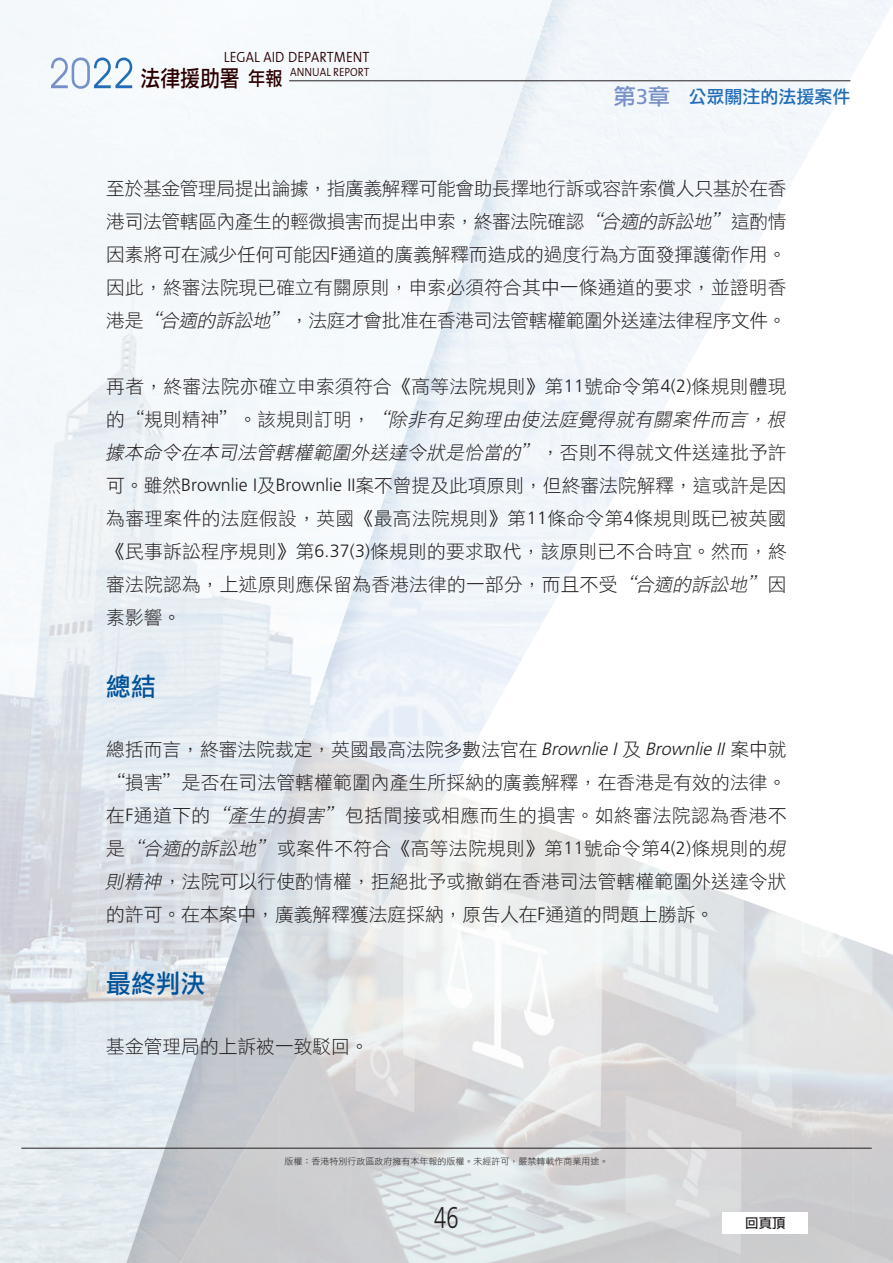
<style>
.page{position:relative;width:893px;height:1263px;background:#fff}
.page>*{position:absolute;margin:0;border:0;box-sizing:border-box;transform-origin:0 0}
.t1{font:300 30px "Frutiger LT Std";color:#231f20;scale:.73 1}
.t2{font:25.5px "DF Li Hei Md WIN BF";color:#015399}
.t3{font:22.5px "DF Li Hei Md WIN BF";color:#2c0000;scale:.88 1}
.t4{font:19.5px "DF Li Hei Md WIN BF";color:#2c0000;scale:.88 1}
.t5{font:18.75px/33px "DF Li Hei W3 WIN BF";letter-spacing:.01em;color:#231f20}
.t6{font:18px "DF Li Hei Md WIN BF";color:#226db6}
.t7{font:15px "The Sans Semi Light Caps";color:#2c0000;scale:.9 1}
.t8{font:13.5px "DF Li Hei Md WIN BF";color:#231f20}
.t9{font:12px "The Sans Semi Light Caps";color:#2c0000;scale:.9 1}
.t10{font:9px "DF Li Hei W3 WIN BF";color:#231f20}
.s1{font-size:22.5px;color:#7790c9}
.s2{font-family:"Frutiger LT Std";font-size:21.3px;color:#7790c9}
.s3{font-style:italic}
.s4{font-family:"Frutiger LT Std";font-weight:300;font-size:17.85px}
.s5{font-family:"Frutiger LT Std";font-weight:300;font-style:italic;font-size:17.85px}
</style>
<div class="page">
<div style="left:0;top:0;width:505px;height:308px;background:#f4f8fb"></div>
<img style="left:504px;top:0;width:52px;height:142px">
<img style="left:0;top:307px;width:297px;height:641px">
<img style="left:297px;top:307px;width:151px;height:161px">
<img style="left:297px;top:468px;width:97px;height:160px">
<img style="left:297px;top:628px;width:43px;height:110px">
<img style="left:0;top:948px;width:178px;height:315px">
<img style="left:592px;top:844px;width:157px;height:419px">
<img style="left:383px;top:791px;width:209px;height:472px">
<img style="left:249px;top:738px;width:198px;height:159px">
<img style="left:178px;top:897px;width:162px;height:213px">
<img style="left:340px;top:897px;width:47px;height:84px">
<img style="left:124px;top:1109px;width:54px;height:154px">
<img style="left:178px;top:1110px;width:89px;height:106px">
<img style="left:178px;top:1216px;width:29px;height:47px">
<svg style="left:51px;top:58px;width:81px;height:31px"></svg>
<hr style="left:289px;top:80px;width:561px;height:1px;background:#231f20">
<hr style="left:21px;top:1148px;width:851px;height:1px;background:#231f20">
<div style="left:723px;top:1212px;width:85px;height:21px;background:#fff"></div>
<p class="t7" style="left:224px;top:44px;width:163px">LEGAL AID DEPARTMENT</p>
<p class="t3" style="left:141px;top:67px;width:114px">法律援助署</p>
<p class="t9" style="left:290px;top:62px;width:89px">ANNUAL REPORT</p>
<p class="t4" style="left:248px;top:68px;width:41px">年報</p>
<p class="t6" style="left:614px;top:87px;width:238px"><span class="s1">第</span><span class="s2">3</span><span class="s1">章</span> 公眾關注的法援案件</p>
<p class="t5" style="left:106px;top:171px;width:682px;text-align:justify">至於基金管理局提出論據，指廣義解釋可能會助長擇地行訴或容許索償人只基於在香港司法管轄區內產生的輕微損害而提出申索，終審法院確認<span class="s3">“合適的訴訟地”</span>這酌情因素將可在減少任何可能因<span class="s4">F</span>通道的廣義解釋而造成的過度行為方面發揮護衛作用。因此，終審法院現已確立有關原則，申索必須符合其中一條通道的要求，並證明香港是<span class="s3">“合適的訴訟地”</span>，法庭才會批准在香港司法管轄權範圍外送達法律程序文件。</p>
<p class="t5" style="left:105px;top:369px;width:686px">再者，終審法院亦確立申索須符合《高等法院規則》第<span class="s4">11</span>號命令第<span class="s4">4(2)</span>條規則體現的 “ 規則精神 ” 。該規則訂明，<span class="s3">“除非有足夠理由使法庭覺得就有關案件而言，根據本命令在本司法管轄權範圍外送達令狀是恰當的”</span>，否則不得就文件送達批予許可。雖然<span class="s4">Brownlie I</span>及<span class="s4">Brownlie II</span>案不曾提及此項原則，但終審法院解釋，這或許是因為審理案件的法庭假設，英國《最高法院規則》第<span class="s4">11</span>條命令第<span class="s4">4</span>條規則既已被英國《民事訴訟程序規則》第<span class="s4">6.37(3)</span>條規則的要求取代，該原則已不合時宜。然而，終審法院認為，上述原則應保留為香港法律的一部分，而且不受<span class="s3">“合適的訴訟地”</span>因素影響。</p>
<h2 class="t2" style="left:106px;top:674px;width:51px">總結</h2>
<p class="t5" style="left:105px;top:732px;width:686px">總括而言，終審法院裁定，英國最高法院多數法官在 <span class="s5">Brownlie I</span>及 <span class="s5">Brownlie II</span>案中就“損害”是否在司法管轄權範圍內產生所採納的廣義解釋，在香港是有效的法律。在<span class="s4">F</span>通道下的<span class="s3">“產生的損害”</span>包括間接或相應而生的損害。如終審法院認為香港不是<span class="s3">“合適的訴訟地”</span>或案件不符合《高等法院規則》第<span class="s4">11</span>號命令第<span class="s4">4(2)</span>條規則的<span class="s3">規則精神</span>，法院可以行使酌情權，拒絕批予或撤銷在香港司法管轄權範圍外送達令狀的許可。在本案中，廣義解釋獲法庭採納，原告人在<span class="s4">F</span>通道的問題上勝訴。</p>
<h2 class="t2" style="left:106px;top:971px;width:100px">最終判決</h2>
<p class="t5" style="left:106px;top:1029px;width:264px">基金管理局的上訴被一致駁回。</p>
<p class="t10" style="left:284px;top:1157px;width:326px">版權：香港特別行政區政府擁有本年報的版權。未經許可，嚴禁轉載作商業用途。</p>
<h1 class="t1" style="left:434px;top:1201px;width:35px">46</h1>
<p class="t8" style="left:745px;top:1216px;width:42px">回頁頂</p>
</div>
